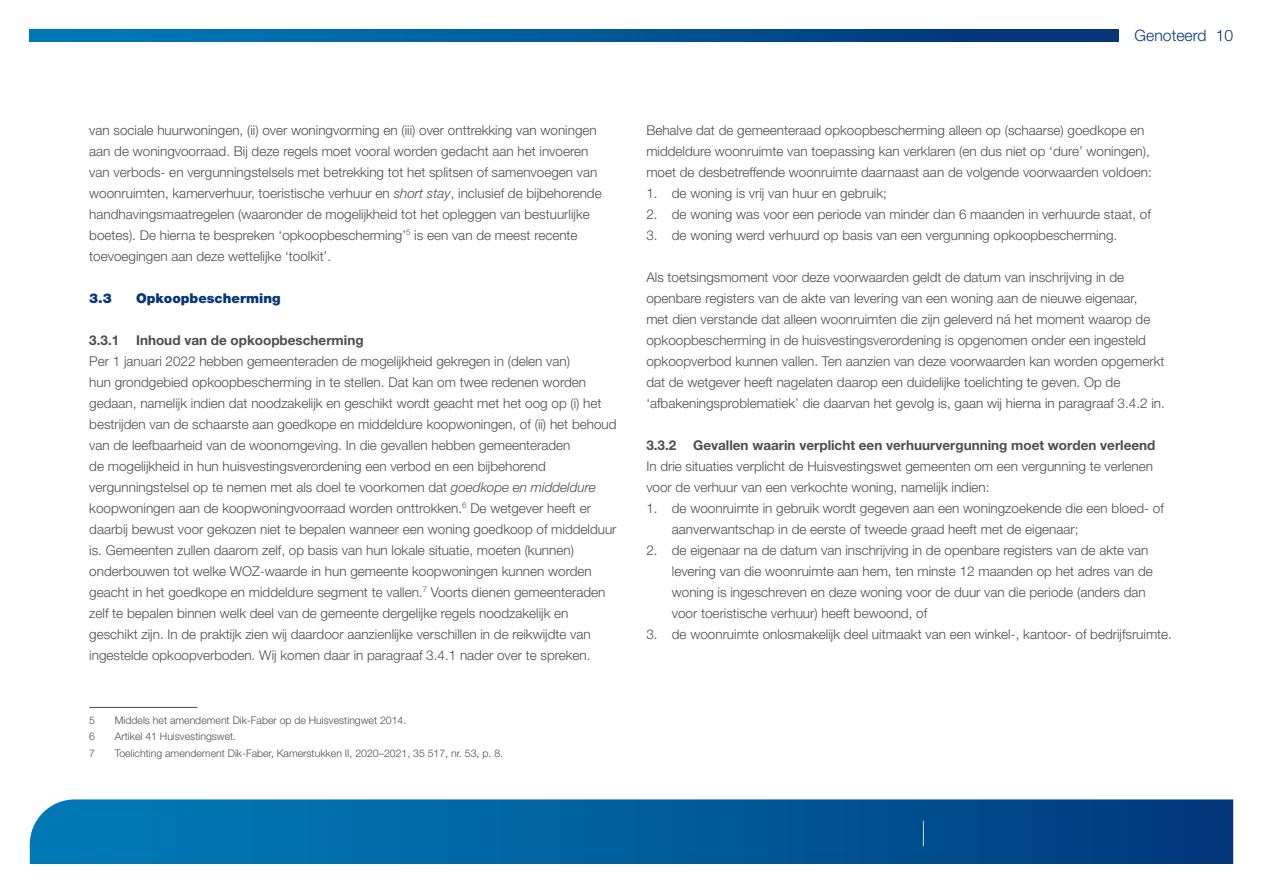
<style>
.page{position:relative;width:1263px;height:893px;background:#fff}
.page>*{position:absolute;margin:0;border:0;box-sizing:border-box;transform-origin:0 0}
.t1{font:300 15.75px "Helvetica Neue LT Pro";color:#06357a}
.t2{font:300 13.5px/21px "Helvetica Neue LT Pro";color:#4d4d4f}
.t3{font:700 13.5px "Helvetica Neue LT Pro";color:#4d4d4f}
.t4{font:900 13.5px "Helvetica Neue LT Pro";color:#06357a}
.t5{font:300 10.5px "Helvetica Neue LT Pro";color:#4d4d4f}
.s1{font-style:italic}
</style>
<div class="page">
<svg style="left:30px;top:30px;width:1088px;height:11px;background:#005797"></svg>
<svg style="left:30px;top:799px;width:1203px;height:65px;background:#035d9c"></svg>
<svg style="left:923px;top:821px;width:1px;height:25px"></svg>
<hr style="left:89px;top:707px;width:108px;height:1px;background:#4d4d4f">
<p class="t1" style="left:1134px;top:26px;width:100px">Genoteerd 10</p>
<p class="t2" style="left:89px;top:119px;width:514px">van sociale huurwoningen, (ii) over woningvorming en (iii) over onttrekking van woningen aan de woningvoorraad. Bij deze regels moet vooral worden gedacht aan het invoeren van verbods- en vergunningstelsels met betrekking tot het splitsen of samenvoegen van woonruimten, kamerverhuur, toeristische verhuur en <span class="s1">short stay</span>, inclusief de bijbehorende handhavingsmaatregelen (waaronder de mogelijkheid tot het opleggen van bestuurlijke boetes). De hierna te bespreken ‘opkoopbescherming’<sup>5</sup> is een van de meest recente toevoegingen aan deze wettelijke ‘toolkit’.</p>
<p class="t4" style="left:89px;top:290px;width:24px">3.3</p>
<p class="t4" style="left:136px;top:290px;width:146px">Opkoopbescherming</p>
<p class="t3" style="left:89px;top:332px;width:276px">3.3.1 Inhoud van de opkoopbescherming</p>
<p class="t2" style="left:89px;top:350px;width:529px">Per 1 januari 2022 hebben gemeenteraden de mogelijkheid gekregen in (delen van)<br>hun grondgebied opkoopbescherming in te stellen. Dat kan om twee redenen worden gedaan, namelijk indien dat noodzakelijk en geschikt wordt geacht met het oog op (i) het bestrijden van de schaarste aan goedkope en middeldure koopwoningen, of (ii) het behoud van de leefbaarheid van de woonomgeving. In die gevallen hebben gemeenteraden<br>de mogelijkheid in hun huisvestingsverordening een verbod en een bijbehorend vergunningstelsel op te nemen met als doel te voorkomen dat <span class="s1">goedkope en middeldure </span>koopwoningen aan de koopwoningvoorraad worden onttrokken.<sup>6</sup> De wetgever heeft er daarbij bewust voor gekozen niet te bepalen wanneer een woning goedkoop of middelduur is. Gemeenten zullen daarom zelf, op basis van hun lokale situatie, moeten (kunnen) onderbouwen tot welke WOZ-waarde in hun gemeente koopwoningen kunnen worden geacht in het goedkope en middeldure segment te vallen.<sup>7</sup> Voorts dienen gemeenteraden zelf te bepalen binnen welk deel van de gemeente dergelijke regels noodzakelijk en geschikt zijn. In de praktijk zien wij daardoor aanzienlijke verschillen in de reikwijdte van ingestelde opkoopverboden. Wij komen daar in paragraaf 3.4.1 nader over te spreken.</p>
<p class="t5" style="left:89px;top:714px;width:7px">5</p>
<p class="t5" style="left:115px;top:714px;width:293px">Middels het amendement Dik-Faber op de Huisvestingwet 2014.</p>
<p class="t5" style="left:89px;top:730px;width:7px">6</p>
<p class="t5" style="left:115px;top:730px;width:123px">Artikel 41 Huisvestingswet.</p>
<p class="t5" style="left:89px;top:747px;width:7px">7</p>
<p class="t5" style="left:115px;top:747px;width:390px">Toelichting amendement Dik-Faber, Kamerstukken II, 2020–2021, 35 517, nr. 53, p. 8.</p>
<p class="t2" style="left:646px;top:119px;width:507px">Behalve dat de gemeenteraad opkoopbescherming alleen op (schaarse) goedkope en middeldure woonruimte van toepassing kan verklaren (en dus niet op ‘dure’ woningen), moet de desbetreffende woonruimte daarnaast aan de volgende voorwaarden voldoen:</p>
<p class="t2" style="left:646px;top:182px;width:242px">1. de woning is vrij van huur en gebruik;</p>
<p class="t2" style="left:646px;top:203px;width:506px">2. de woning was voor een periode van minder dan 6 maanden in verhuurde staat, of</p>
<p class="t2" style="left:646px;top:224px;width:472px">3. de woning werd verhuurd op basis van een vergunning opkoopbescherming.</p>
<p class="t2" style="left:646px;top:266px;width:520px">Als toetsingsmoment voor deze voorwaarden geldt de datum van inschrijving in de openbare registers van de akte van levering van een woning aan de nieuwe eigenaar,<br>met dien verstande dat alleen woonruimten die zijn geleverd ná het moment waarop de opkoopbescherming in de huisvestingsverordening is opgenomen onder een ingesteld opkoopverbod kunnen vallen. Ten aanzien van deze voorwaarden kan worden opgemerkt dat de wetgever heeft nagelaten daarop een duidelijke toelichting te geven. Op de ‘afbakeningsproblematiek’ die daarvan het gevolg is, gaan wij hierna in paragraaf 3.4.2 in.</p>
<p class="t3" style="left:646px;top:437px;width:511px">3.3.2 Gevallen waarin verplicht een verhuurvergunning moet worden verleend</p>
<p class="t2" style="left:646px;top:455px;width:508px">In drie situaties verplicht de Huisvestingswet gemeenten om een vergunning te verlenen voor de verhuur van een verkochte woning, namelijk indien:</p>
<p class="t2" style="left:672px;top:497px;width:493px;text-indent:-26px">1. de woonruimte in gebruik wordt gegeven aan een woningzoekende die een bloed- of aanverwantschap in de eerste of tweede graad heeft met de eigenaar;</p>
<p class="t2" style="left:672px;top:539px;width:482px;text-indent:-26px">2. de eigenaar na de datum van inschrijving in de openbare registers van de akte van levering van die woonruimte aan hem, ten minste 12 maanden op het adres van de woning is ingeschreven en deze woning voor de duur van die periode (anders dan voor toeristische verhuur) heeft bewoond, of</p>
<p class="t2" style="left:646px;top:623px;width:527px">3. de woonruimte onlosmakelijk deel uitmaakt van een winkel-, kantoor- of bedrijfsruimte.</p>
</div>
